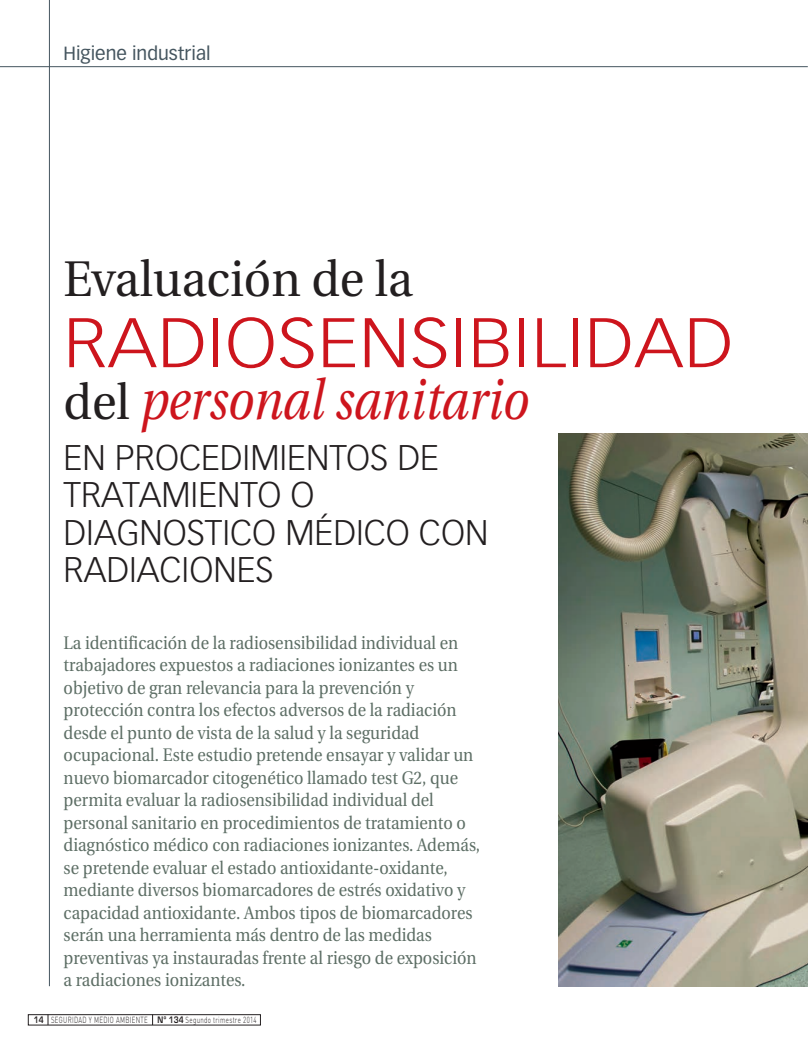
<style>
.page{position:relative;width:808px;height:1053px;background:#fff}
.page>*{position:absolute;margin:0;border:0;box-sizing:border-box;transform-origin:0 0}
.t1{font:300 68.75px "Vectora LT";letter-spacing:.01em;color:#cd151d;scale:1.1 1}
.t2{font:italic 56.25px "Utopia";color:#cd151d;scale:.85 1}
.t3{font:50px "Utopia";color:#231f20;scale:.95 1}
.t4{font:300 35px/37.5px "Vectora LT";color:#231f20}
.t5{font:18.75px "Vectora LT";color:#45555f}
.t6{font:18.12px/22.5px "Utopia";color:#5d6e65;scale:.9 1}
.t7{font:300 8.75px "DIN";letter-spacing:.05em;color:#231f20;scale:.7 1}
.s1{font-style:normal;font-size:50px;color:#231f20}
.s2{font-family:"Eurostile";font-weight:600}
</style>
<div class="page">
<div style="left:28px;top:1014px;width:233px;height:11px;border:1px solid #231f20"></div>
<hr style="left:49px;top:0;width:1px;height:986px;background:#45555f">
<img style="left:558px;top:433px;width:250px;height:553px">
<hr style="left:0;top:66px;width:808px;height:1px;background:#45555f">
<p class="t5" style="left:64px;top:46px;width:148px">Higiene industrial</p>
<h3 class="t3" style="left:64px;top:257px;width:369px">Evaluación de la</h3>
<h1 class="t1" style="left:64px;top:314px;width:610px">RADIOSENSIBILIDAD</h1>
<h2 class="t2" style="left:64px;top:375px;width:549px"><span class="s1">del</span> personal sanitario</h2>
<h3 class="t4" style="left:64px;top:440px;width:426px">EN PROCEDIMIENTOS DE<br>TRATAMIENTO O<br>DIAGNOSTICO MÉDICO CON<br>RADIACIONES</h3>
<p class="t6" style="left:64px;top:632px;width:464px">La identificación de la radiosensibilidad individual en trabajadores expuestos a radiaciones ionizantes es un objetivo de gran relevancia para la prevención y protección contra los efectos adversos de la radiación desde el punto de vista de la salud y la seguridad ocupacional. Este estudio pretende ensayar y validar un nuevo biomarcador citogenético llamado test G2, que permita evaluar la radiosensibilidad individual del personal sanitario en procedimientos de tratamiento o diagnóstico médico con radiaciones ionizantes. Además, se pretende evaluar el estado antioxidante-oxidante, mediante diversos biomarcadores de estrés oxidativo y capacidad antioxidante. Ambos tipos de biomarcadores serán una herramienta más dentro de las medidas preventivas ya instauradas frente al riesgo de exposición a radiaciones ionizantes.</p>
<p class="t7" style="left:34px;top:1016px;width:320px"><span class="s2">14</span> SEGURIDAD Y MEDIO AMBIENTE <span class="s2">Nº 134</span> Segundo trimestre 2014</p>
</div>
